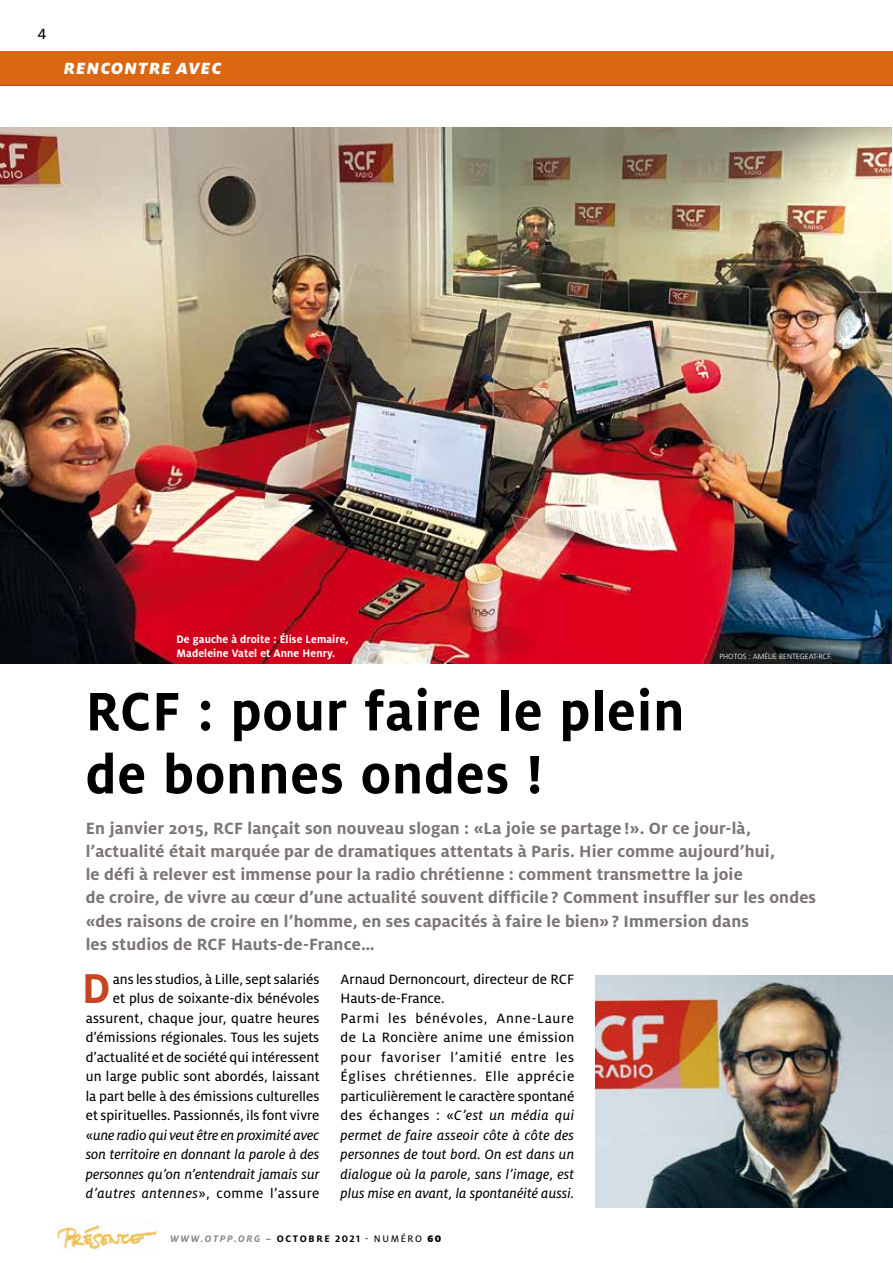
<style>
.page{position:relative;width:893px;height:1263px;background:#fff}
.page>*{position:absolute;margin:0;border:0;box-sizing:border-box;transform-origin:0 0}
.t1{font:700 60px/63px "Milo OT";letter-spacing:.02em;color:#000;scale:.94 1}
.t2{font:700 46.35px "Milo OT";color:#c54623;scale:.95 1}
.t3{font:700 18px/23.2px "Milo OT";letter-spacing:.01em;color:#7b7573}
.t4{font:italic 900 18px "Milo OT";letter-spacing:.07em;color:#fff}
.t5{font:16.5px "Milo OT Text";color:#000}
.t6{font:15px/19.5px "Milo OT Text Ita";color:#000;text-align:justify}
.t7{font:15px/19.5px "Milo OT Text";color:#000;text-align:right}
.t8{font:15px/19.5px "Milo OT Text";letter-spacing:.025em;color:#000}
.t9{font:700 12px/14.2px "Milo OT";letter-spacing:.01em;color:#fff;scale:.95 1}
.t10{font:italic 700 10.5px "Milo OT";letter-spacing:.16em;color:#87888a}
.t11{font:10.5px "Milo OT Text";letter-spacing:.16em;color:#000}
.t12{font:300 7.5px "Frutiger";color:#fff}
.s1{font-family:"Milo OT Text"}
.s2{font-style:normal;color:#000}
.s3{font-family:"Milo OT";font-weight:700}
.s4{font-family:"Milo OT";font-weight:900}
</style>
<div class="page">
<img style="left:595px;top:976px;width:298px;height:232px">
<img style="left:0;top:128px;width:892px;height:535px">
<img style="left:57px;top:1225px;width:100px;height:25px">
<div style="left:0;top:51px;width:893px;height:34px;background:#dc6712"></div>
<hr style="left:0;top:85px;width:893px;height:1px;background:#c54623">
<p class="t5" style="left:38px;top:24px;width:11px">4</p>
<p class="t4" style="left:64px;top:58px;width:159px">RENCONTRE AVEC</p>
<p class="t9" style="left:176px;top:632px;width:183px">De gauche à droite : Élise Lemaire,<br>Madeleine Vatel et Anne Henry.</p>
<p class="t12" style="left:719px;top:652px;width:114px">PHOTOS : AMÉLIE BENTEGEAT-RCF.</p>
<h1 class="t1" style="left:86px;top:680px;width:638px">RCF : pour faire le plein de bonnes ondes !</h1>
<p class="t3" style="left:86px;top:816px;width:732px">En janvier 2015, RCF lançait son nouveau slogan : «La joie se partage !». Or ce jour-là, l’actualité était marquée par de dramatiques attentats à Paris. Hier comme aujourd’hui,<br>le défi à relever est immense pour la radio chrétienne : comment transmettre la joie<br>de croire, de vivre au cœur d’une actualité souvent difficile ? Comment insuffler sur les ondes «des raisons de croire en l’homme, en ses capacités à faire le bien» ? Immersion dans<br>les studios de RCF Hauts-de-France…</p>
<h2 class="t2" style="left:82px;top:963px;width:31px">D</h2>
<p class="t7" style="left:86px;top:969px;width:235px">ans les studios, à Lille, sept salariés<br>et plus de soixante-dix bénévoles assurent, chaque jour, quatre heures d’émissions régionales. Tous les sujets d’actualité et de société qui intéressent un large public sont abordés, laissant la part belle à des émissions culturelles et spirituelles. Passionnés, ils font vivre</p>
<p class="t6" style="left:86px;top:1125px;width:235px"><span class="s1">«</span>une radio qui veut être en proximité avec son territoire en donnant la parole à des personnes qu’on n’entendrait jamais sur d’autres antennes<span class="s1">», comme l’assure</span></p>
<p class="t8" style="left:341px;top:969px;width:235px">Arnaud Dernoncourt, directeur de RCF Hauts-de-France.<br>Parmi les bénévoles, Anne-Laure de La Roncière anime une émission pour favoriser l’amitié entre les Églises chrétiennes. Elle apprécie particulièrement le caractère spontané</p>
<p class="t6" style="left:341px;top:1106px;width:235px"><span class="s1">des échanges : «</span>C’est un média qui permet de faire asseoir côte à côte des personnes de tout bord. On est dans un dialogue où la parole, sans l’image, est plus mise en avant, la spontanéité aussi.</p>
<p class="t10" style="left:170px;top:1233px;width:124px">WWW.OTPP.ORG ~ <span class="s2">Octobr</span></p>
<p class="t11" style="left:324px;top:1233px;width:119px"><span class="s3">e 2021</span> - NUMÉRO <span class="s4">60</span></p>
</div>
